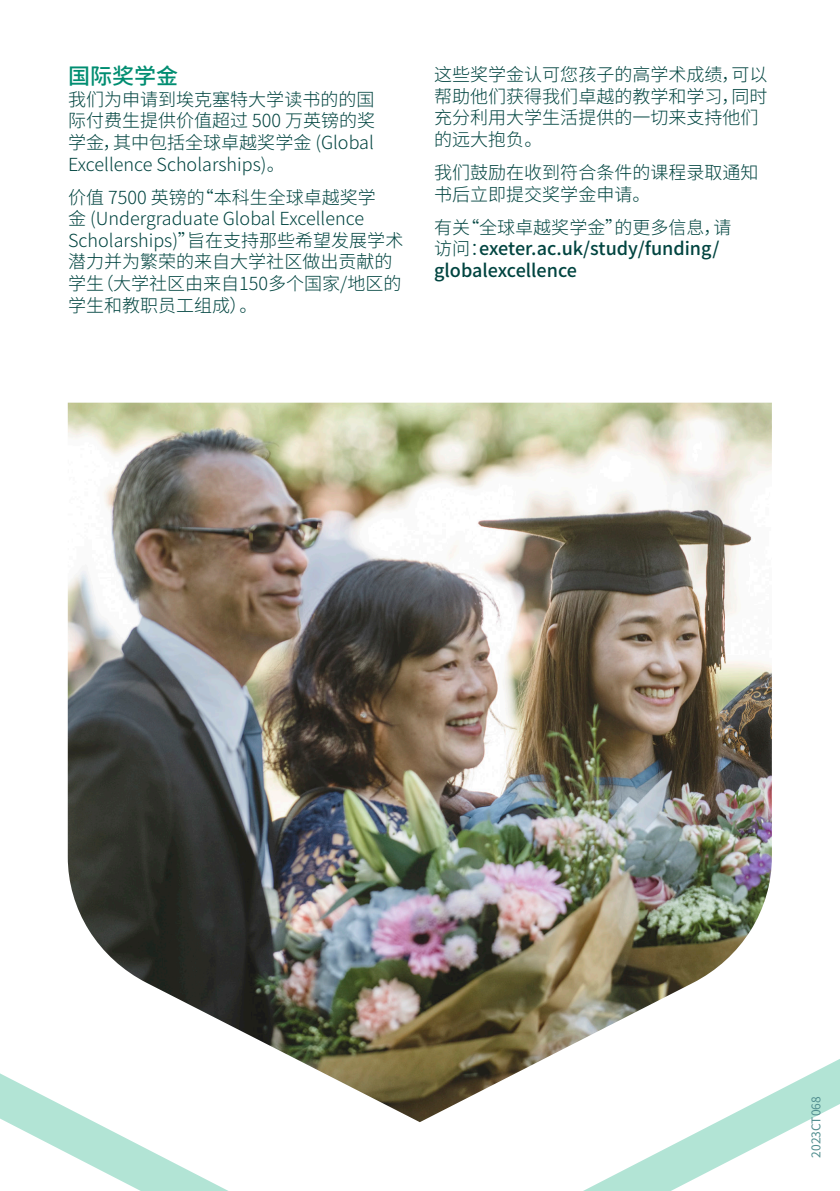
<style>
.page{position:relative;width:840px;height:1191px;background:#fff}
.page>*{position:absolute;margin:0;border:0;box-sizing:border-box;transform-origin:0 0}
.t1{font:500 22px "Noto Sans CJ Ksc";color:#008d71}
.t2{font:300 18px/21.6px "Noto Sans CJ Ksc";color:#004440}
.t3{font:500 18px/21.6px "Noto Sans CJ Ksc";color:#004440}
.t4{font:12px "Noto Sans CJ Ksc";color:#518e8f}
.s1{font-weight:300}
</style>
<div class="page">
<img style="left:0;top:402px;width:839px;height:789px">
<p class="t1" style="left:68px;top:64px;width:111px">国际奖学金</p>
<p class="t2" style="left:68px;top:89px;width:308px;text-align:justify">我们为申请到埃克塞特大学读书的的国际付费生提供价值超过 500 万英镑的奖学金，其中包括全球卓越奖学金 (Global Excellence Scholarships)。</p>
<p class="t2" style="left:68px;top:187px;width:336px">价值 7500 英镑的“本科生全球卓越奖学<br>金 (Undergraduate Global Excellence<br>Scholarships)”旨在支持那些希望发展学术潜力并为繁荣的来自大学社区做出贡献的学生（大学社区由来自150多个国家/地区的学生和教职员工组成）。</p>
<p class="t2" style="left:434px;top:64px;width:334px">这些奖学金认可您孩子的高学术成绩，可以帮助他们获得我们卓越的教学和学习，同时充分利用大学生活提供的一切来支持他们的远大抱负。</p>
<p class="t2" style="left:434px;top:162px;width:325px">我们鼓励在收到符合条件的课程录取通知书后立即提交奖学金申请。</p>
<p class="t3" style="left:434px;top:216px;width:298px"><span class="s1">有关“全球卓越奖学金”的更多信息，请访问：</span>exeter.ac.uk/study/funding/ globalexcellence</p>
<p class="t4" style="left:808px;top:1157px;width:63px;rotate:-90deg">2023CT068</p>
</div>
